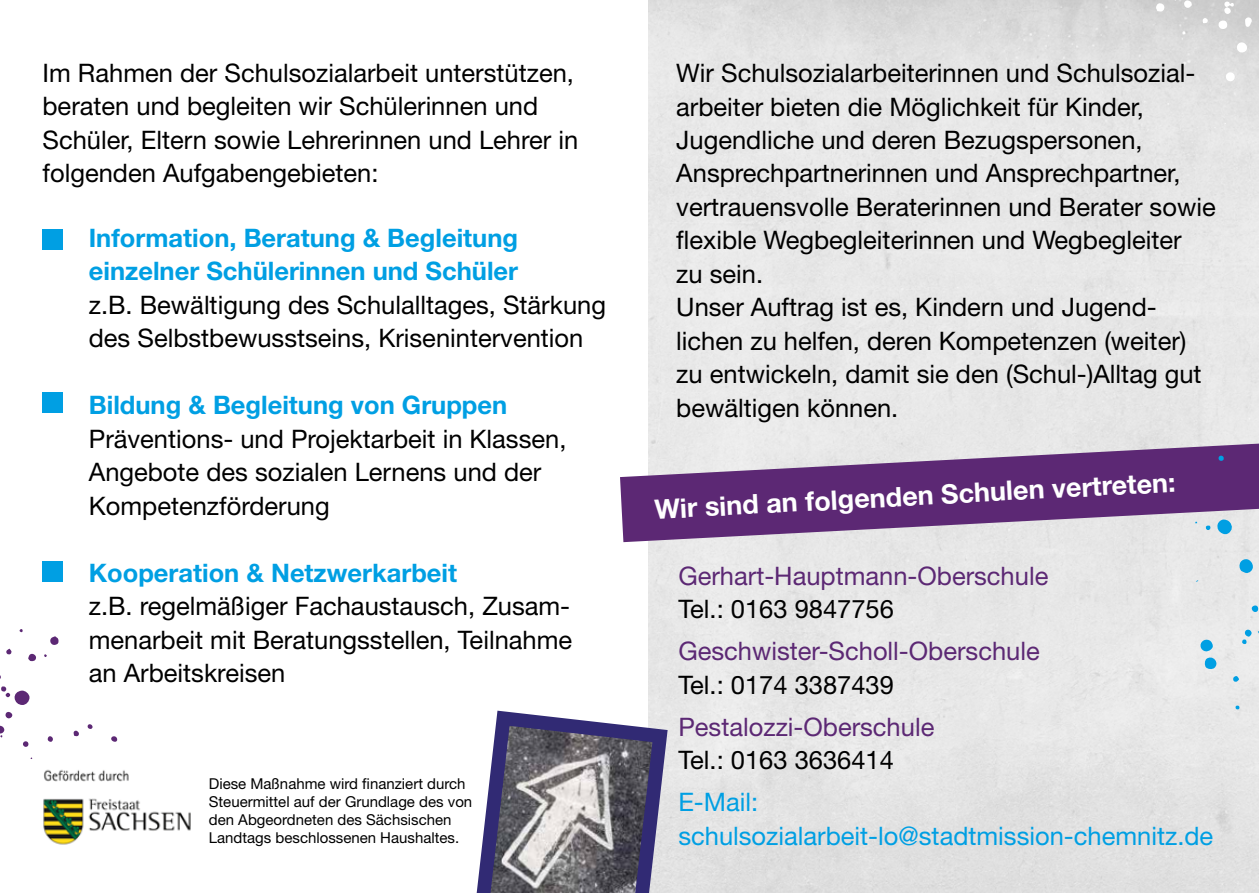
<style>
.page{position:relative;width:1259px;height:893px;background:#fff}
.page>*{position:absolute;margin:0;border:0;box-sizing:border-box;transform-origin:0 0}
.t1{font:700 27px "Helvetica Neue LT Std";color:#fff}
.t2{font:25.5px/33.6px "Helvetica Neue LT Std";color:#000}
.t3{font:700 25.5px/33.6px "Helvetica Neue LT Std";color:#009fe3}
.t4{font:25.5px "Helvetica Neue LT Std";color:#5c2874}
.t5{font:25.5px/33.6px "Helvetica Neue LT Std";color:#009fe3}
.t6{font:15px/18px "Helvetica Neue LT Std";color:#000}
</style>
<div class="page">
<div style="left:43px;top:230px;width:20px;height:20px;background:#009fe3"></div>
<div style="left:43px;top:392px;width:20px;height:20px;background:#009fe3"></div>
<div style="left:43px;top:561px;width:20px;height:20px;background:#009fe3"></div>
<svg style="left:620px;top:444px;width:639px;height:98px;background:#8a689a"></svg>
<svg style="left:476px;top:703px;width:199px;height:190px;background:#8a8897"></svg>
<div style="left:14px;top:690px;width:16px;height:15px;background:#5c2874;border-radius:50%"></div>
<svg style="left:50px;top:636px;width:8px;height:9px"></svg>
<svg style="left:28px;top:654px;width:8px;height:7px"></svg>
<div style="left:5px;top:712px;width:7px;height:6px;background:#5c2874;border-radius:50%"></div>
<svg style="left:111px;top:736px;width:6px;height:6px"></svg>
<svg style="left:23px;top:741px;width:6px;height:6px"></svg>
<svg style="left:73px;top:730px;width:6px;height:6px"></svg>
<svg style="left:48px;top:736px;width:5px;height:6px"></svg>
<svg style="left:6px;top:649px;width:6px;height:6px"></svg>
<svg style="left:88px;top:724px;width:5px;height:5px"></svg>
<svg style="left:0;top:675px;width:10px;height:22px"></svg>
<svg style="left:0;top:726px;width:4px;height:11px"></svg>
<svg style="left:1216px;top:519px;width:17px;height:15px"></svg>
<svg style="left:1239px;top:559px;width:14px;height:15px"></svg>
<svg style="left:1200px;top:639px;width:17px;height:31px"></svg>
<svg style="left:1251px;top:605px;width:7px;height:7px"></svg>
<svg style="left:1232px;top:676px;width:7px;height:6px"></svg>
<svg style="left:1218px;top:455px;width:6px;height:6px"></svg>
<svg style="left:1205px;top:525px;width:5px;height:5px"></svg>
<svg style="left:1241px;top:629px;width:11px;height:15px"></svg>
<svg style="left:1235px;top:705px;width:4px;height:5px"></svg>
<svg style="left:1236px;top:42px;width:11px;height:11px"></svg>
<svg style="left:1225px;top:72px;width:10px;height:10px"></svg>
<svg style="left:1218px;top:20px;width:9px;height:10px"></svg>
<svg style="left:1155px;top:3px;width:9px;height:9px"></svg>
<svg style="left:1245px;top:17px;width:7px;height:10px"></svg>
<svg style="left:1183px;top:0;width:8px;height:8px"></svg>
<svg style="left:1224px;top:2px;width:10px;height:12px"></svg>
<svg style="left:1202px;top:18px;width:6px;height:5px"></svg>
<img style="left:43px;top:769px;width:148px;height:76px">
<p class="t2" style="left:43px;top:56px;width:537px">Im Rahmen der Schulsozialarbeit unterstützen, beraten und begleiten wir Schülerinnen und Schüler, Eltern sowie Lehrerinnen und Lehrer in folgenden Aufgabengebieten:</p>
<p class="t3" style="left:89px;top:220px;width:431px">Information, Beratung &amp; Begleitung einzelner Schülerinnen und Schüler</p>
<p class="t2" style="left:89px;top:287px;width:519px">z.B. Bewältigung des Schulalltages, Stärkung des Selbstbewusstseins, Krisenintervention</p>
<p class="t3" style="left:89px;top:388px;width:420px">Bildung &amp; Begleitung von Gruppen</p>
<p class="t2" style="left:89px;top:421px;width:479px">Präventions- und Projektarbeit in Klassen,<br>Angebote des sozialen Lernens und der<br>Kompetenzförderung</p>
<p class="t3" style="left:89px;top:555px;width:370px">Kooperation &amp; Netzwerkarbeit</p>
<p class="t2" style="left:89px;top:589px;width:485px;text-align:justify">z.B. regelmäßiger Fachaustausch, Zusam&shy;menarbeit mit Beratungsstellen, Teilnahme an Arbeitskreisen</p>
<p class="t6" style="left:209px;top:775px;width:265px">Diese Maßnahme wird finanziert durch Steuermittel auf der Grundlage des von den Abgeordneten des Sächsischen Landtags beschlossenen Haushaltes.</p>
<p class="t2" style="left:676px;top:56px;width:541px">Wir Schulsozialarbeiterinnen und Schulsozial&shy;arbeiter bieten die Möglichkeit für Kinder, Jugendliche und deren Bezugspersonen, Ansprechpartnerinnen und Ansprechpartner, vertrauensvolle Beraterinnen und Berater sowie flexible Wegbegleiterinnen und Wegbegleiter<br>zu sein.<br>Unser Auftrag ist es, Kindern und Jugend&shy;lichen zu helfen, deren Kompetenzen (weiter) zu entwickeln, damit sie den (Schul-)Alltag gut bewältigen können.</p>
<p class="t1" style="left:653px;top:493px;width:523px;rotate:-3deg">Wir sind an folgenden Schulen vertreten:</p>
<p class="t4" style="left:678px;top:561px;width:371px">Gerhart-Hauptmann-Oberschule</p>
<p class="t2" style="left:678px;top:592px;width:217px">Tel.: 0163 9847756</p>
<p class="t4" style="left:678px;top:636px;width:363px">Geschwister-Scholl-Oberschule</p>
<p class="t2" style="left:678px;top:668px;width:217px">Tel.: 0174 3387439</p>
<p class="t4" style="left:678px;top:711px;width:257px">Pestalozzi-Oberschule</p>
<p class="t2" style="left:678px;top:743px;width:217px">Tel.: 0163 3636414</p>
<p class="t5" style="left:678px;top:785px;width:536px">E-Mail: schulsozialarbeit-lo@stadtmission-chemnitz.de</p>
</div>
